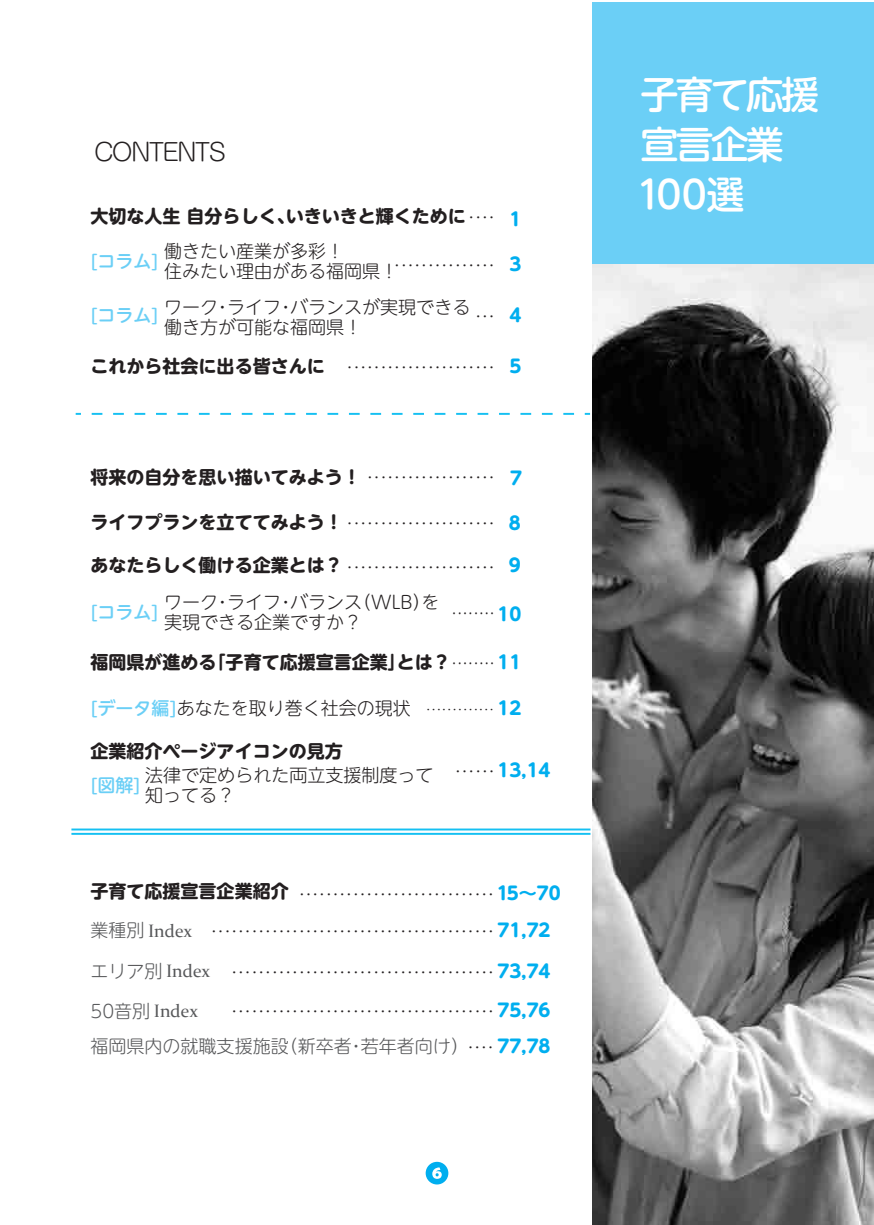
<style>
.page{position:relative;width:874px;height:1225px;background:#fff}
.page>*{position:absolute;margin:0;border:0;box-sizing:border-box;transform-origin:0 0}
.t1{font:500 38px/50px "UD Shin M Go Pro";letter-spacing:-.075em;color:#fff}
.t2{font:300 24px "G Shin M Go Pro";letter-spacing:-.075em;color:#231f20}
.t3{font:300 18px/20px "UD Shin M Go Pro";color:#231f20}
.t4{font:700 18px "UD Shin M Go Pro";color:#231f20}
.t5{font:300 18px "UD Shin M Go Pro";color:#57585a}
.t6{font:18px "Constantia";color:#57585a}
.t7{font:700 18px/37px "UD Shin M Go Pro";color:#00aeef}
.t8{font:500 18px "UD Shin M Go Pro";color:#6bcff6}
.t9{font:300 15px "G Shin M Go Pro";color:#231f20}
.t10{font:300 15px "G Shin M Go Pro";color:#231f20;scale:.8 1}
.s1{font-family:"G Shin M Go Pro";font-weight:300;font-size:15px}
.s2{color:#00aeef}
.s3{font-family:"UD Shin M Go Pro";font-weight:700;font-size:18px;color:#00aeef}
.s4{font-weight:500;color:#6bcff6}
.s5{font-family:"UD Shin M Go Pro";font-weight:700;font-size:18px}
.s6{font-family:"G Shin M Go Pro";font-size:11.8px}
.s7{font-weight:700;color:#00aeef}
.s8{font-family:"UD Shin M Go Pro";font-weight:300}
.s9{font-family:"G Shin M Go Pro";font-size:15px;color:#231f20}
</style>
<div class="page">
<div style="left:425px;top:1161px;width:23px;height:23px;background:#00aeef;border-radius:50%"></div>
<svg style="left:432px;top:1167px;width:9px;height:11px"></svg>
<img style="left:592px;top:264px;width:281px;height:961px">
<div style="left:592px;top:3px;width:281px;height:261px;background:#6bcff6"></div>
<hr style="left:71px;top:828px;width:519px;height:2px;background:#15c0f2">
<hr style="left:71px;top:833px;width:519px;height:2px;background:#15c0f2">
<svg style="left:92px;top:413px;width:497px;height:2px"></svg>
<h2 class="t2" style="left:94px;top:132px;width:133px">CONTENTS</h2>
<p class="t4" style="left:90px;top:201px;width:432px">大切な人生 自分らしく、いきいきと輝くために<span class="s1">・・・・</span> <span class="s2">1</span></p>
<p class="t8" style="left:90px;top:246px;width:70px">[コラム]</p>
<p class="t9" style="left:389px;top:253px;width:133px">・・・・・・・・・・・・・・・ <span class="s3">3</span></p>
<p class="t3" style="left:164px;top:240px;width:235px">働きたい産業が多彩！<br>住みたい理由がある福岡県！</p>
<p class="t3" style="left:164px;top:296px;width:308px;text-indent:-73px"><span class="s4">[コラム]</span> ワーク・ライフ・バランスが実現できる働き方が可能な福岡県！</p>
<p class="t9" style="left:470px;top:304px;width:52px">・・・ <span class="s3">4</span></p>
<p class="t9" style="left:90px;top:356px;width:432px"><span class="s5">これから社会に出る皆さんに</span> ・・・・・・・・・・・・・・・・・・・・・・ <span class="s3">5</span></p>
<p class="t9" style="left:90px;top:465px;width:436px"><span class="s5">将来の自分を思い描いてみよう！</span>・・・・・・・・・・・・・・・・・・・<span class="s3">７</span></p>
<p class="t9" style="left:90px;top:511px;width:431px"><span class="s5">ライフプランを立ててみよう！</span>・・・・・・・・・・・・・・・・・・・・・・ <span class="s3">8</span></p>
<p class="t9" style="left:90px;top:555px;width:431px"><span class="s5">あなたらしく働ける企業とは？</span>・・・・・・・・・・・・・・・・・・・・・・ <span class="s3">9</span></p>
<p class="t3" style="left:164px;top:591px;width:277px">ワーク・ライフ・バランス（WLB）を実現できる企業ですか？</p>
<p class="t8" style="left:90px;top:598px;width:70px">[コラム]</p>
<p class="t10" style="left:448px;top:601px;width:93px">・・・・・・・・ <span class="s3">10</span></p>
<p class="t4" style="left:90px;top:647px;width:432px">福岡県が進める「子育て応援宣言企業」とは？<span class="s1">・・・・・・・・</span><span class="s2">11</span></p>
<p class="t3" style="left:90px;top:697px;width:432px"><span class="s4">[データ編]</span>あなたを取り巻く社会の現状 <span class="s6">・・・・・・・・・・・・・</span><span class="s7">12</span></p>
<p class="t4" style="left:90px;top:737px;width:253px">企業紹介ページアイコンの見方</p>
<p class="t8" style="left:90px;top:770px;width:52px">[図解]</p>
<p class="t3" style="left:145px;top:764px;width:289px">法律で定められた両立支援制度って知ってる？</p>
<p class="t9" style="left:450px;top:759px;width:102px">・・・・・・ <span class="s3">13,14</span></p>
<p class="t9" style="left:90px;top:882px;width:409px"><sup>子育て応援宣言企業紹介</sup>・・・・・・・・・・・・・・・・・・・・・・・・・・・・・</p>
<p class="t9" style="left:206px;top:919px;width:293px">・・・・・・・・・・・・・・・・・・・・・・・・・・・・・・・・・・・・・・・・・・</p>
<p class="t9" style="left:227px;top:959px;width:273px">・・・・・・・・・・・・・・・・・・・・・・・・・・・・・・・・・・・・・・・</p>
<p class="t9" style="left:227px;top:999px;width:273px">・・・・・・・・・・・・・・・・・・・・・・・・・・・・・・・・・・・・・・・</p>
<p class="t7" style="left:496px;top:874px;width:65px">15～70<br>71,72</p>
<p class="t7" style="left:497px;top:951px;width:54px">73,74</p>
<p class="t7" style="left:497px;top:991px;width:54px">75,76</p>
<p class="t6" style="left:90px;top:918px;width:103px"><span class="s8">業種別</span> Index</p>
<p class="t6" style="left:90px;top:959px;width:121px"><span class="s8">エリア別</span> Index</p>
<p class="t6" style="left:90px;top:998px;width:109px"><span class="s8">50音別</span> Index</p>
<p class="t5" style="left:90px;top:1032px;width:461px">福岡県内の就職支援施設（新卒者・若年者向け）<span class="s9">・・・・</span><span class="s7">77,78</span></p>
<h1 class="t1" style="left:636px;top:67px;width:184px">子育て応援宣言企業<br>100選</h1>
</div>
